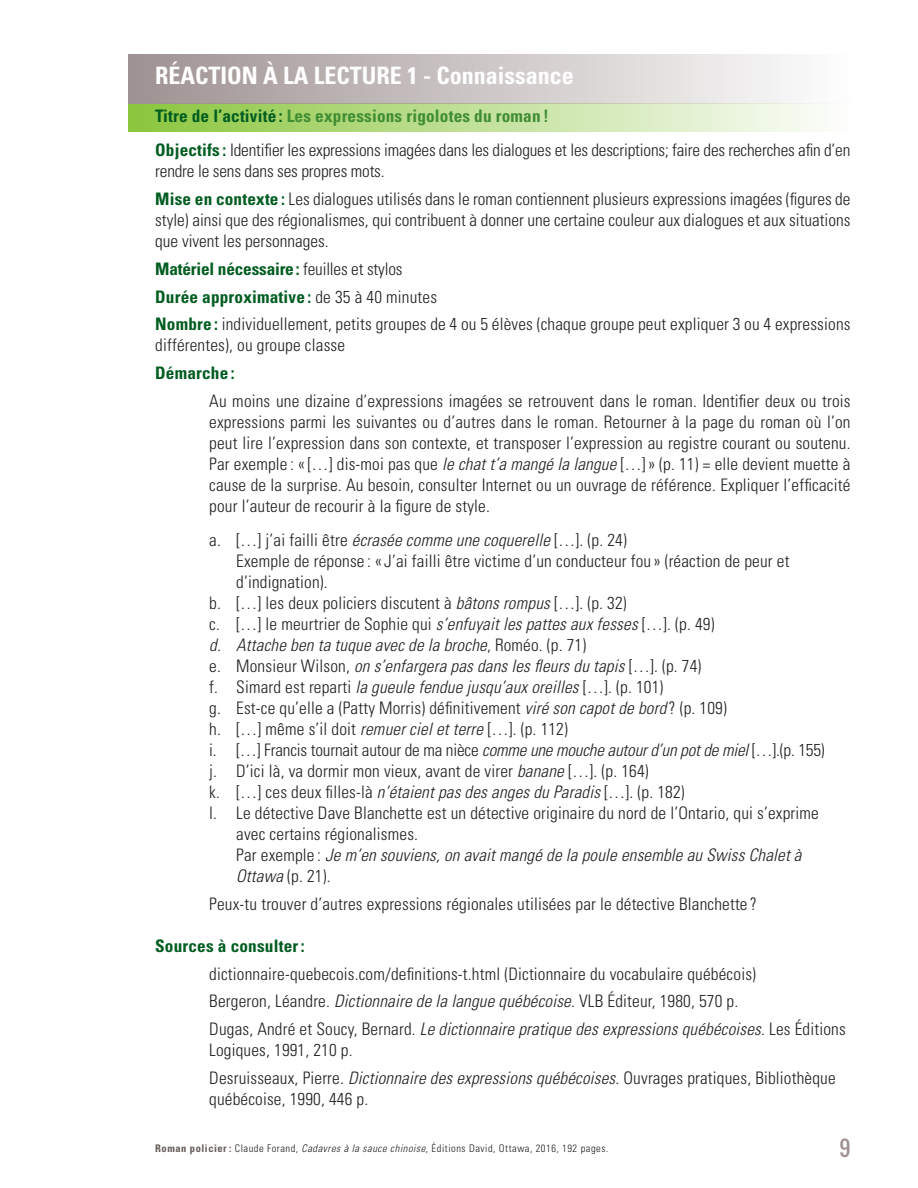
<style>
.page{position:relative;width:918px;height:1188px;background:#fff}
.page>*{position:absolute;margin:0;border:0;box-sizing:border-box;transform-origin:0 0}
.t1{font:700 condensed 24px "Univers";color:#fff}
.t2{font:21px "Oswald";color:#9f9292}
.t3{font:300 condensed 17.25px/27.8px "Univers";letter-spacing:.01em;color:#231f20}
.t4{font:italic 300 condensed 17.25px "Univers";letter-spacing:.01em;color:#231f20}
.t5{font:300 condensed 17.25px/34.5px "Univers";letter-spacing:-.01em;color:#231f20}
.t6{font:700 condensed 17.25px "Univers";letter-spacing:.01em;color:#015c20}
.t7{font:300 condensed 10.5px "Univers";letter-spacing:.05em;color:#231f20}
.s1{font-weight:700;color:#015c20}
.s2{font-weight:700;color:#3f8d33}
.s3{font-style:italic}
.s4{font-style:normal}
.s5{font-weight:700;color:#645c58}
</style>
<div class="page">
<div style="left:128px;top:104px;width:722px;height:28px;background:linear-gradient(to right,#8ac53d,#fdfefc)"></div>
<div style="left:128px;top:54px;width:722px;height:50px;background:linear-gradient(to right,#9e9191,#fdfdfd)"></div>
<h1 class="t1" style="left:155px;top:60px;width:420px">RÉACTION À LA LECTURE 1 - Connaissance</h1>
<p class="t5" style="left:155px;top:99px;width:697px"><span class="s1">Titre de l’activité :</span> <span class="s2">Les expressions rigolotes du roman !<br></span><span class="s1">Objectifs :</span> Identifier les expressions imagées dans les dialogues et les descriptions; faire des recherches afin d’en</p>
<p class="t3" style="left:155px;top:157px;width:697px">rendre le sens dans ses propres mots.<br><span class="s1">Mise en contexte :</span> Les dialogues utilisés dans le roman contiennent plusieurs expressions imagées (figures de</p>
<p class="t3" style="left:155px;top:210px;width:697px;line-height:21px">style) ainsi que des régionalismes, qui contribuent à donner une certaine couleur aux dialogues et aux situations que vivent les personnages.</p>
<p class="t3" style="left:155px;top:255px;width:697px"><span class="s1">Matériel nécessaire:</span> feuilles et stylos<br><span class="s1">Durée approximative :</span> de 35 à 40 minutes<br><span class="s1">Nombre :</span> individuellement, petits groupes de 4 ou 5 élèves (chaque groupe peut expliquer 3 ou 4 expressions</p>
<p class="t3" style="left:155px;top:331px;width:191px">différentes), ou groupe classe</p>
<p class="t6" style="left:155px;top:362px;width:81px">Démarche :</p>
<p class="t3" style="left:209px;top:390px;width:643px;line-height:21px;text-align:justify">Au moins une dizaine d’expressions imagées se retrouvent dans le roman. Identifier deux ou trois expressions parmi les suivantes ou d’autres dans le roman. Retourner à la page du roman où l’on peut lire l’expression dans son contexte, et transposer l’expression au registre courant ou soutenu.<br>Par exemple : «[…] dis-moi pas que <span class="s3">le chat t’a mangé la langue</span> […]» (p. 11) = elle devient muette à cause de la surprise. Au besoin, consulter Internet ou un ouvrage de référence. Expliquer l’efficacité pour l’auteur de recourir à la figure de style.</p>
<p class="t3" style="left:209px;top:526px;width:419px">a. […] j’ai failli être <span class="s3">écrasée comme une coquerelle</span> […]. (p. 24)</p>
<p class="t3" style="left:236px;top:547px;width:555px">Exemple de réponse : « J’ai failli être victime d’un conducteur fou » (réaction de peur et</p>
<p class="t3" style="left:236px;top:568px;width:93px">d’indignation).</p>
<p class="t3" style="left:209px;top:589px;width:419px">b. […] les deux policiers discutent à <span class="s3">bâtons rompus</span> […]. (p. 32)</p>
<p class="t3" style="left:209px;top:610px;width:507px">c. […] le meurtrier de Sophie qui <span class="s3">s’enfuyait les pattes aux fesses</span> […]. (p. 49)</p>
<p class="t4" style="left:209px;top:635px;width:379px">d. Attache ben ta tuque avec de la broche<span class="s4">, Roméo. (p. 71)</span></p>
<p class="t4" style="left:209px;top:656px;width:494px"><span class="s4">e. Monsieur Wilson,</span> on s’enfargera pas dans les fleurs du tapis <span class="s4">[…]. (p. 74)</span></p>
<p class="t4" style="left:209px;top:677px;width:456px"><span class="s4">f. Simard est reparti</span> la gueule fendue jusqu’aux oreilles <span class="s4">[…]. (p. 101)</span></p>
<p class="t3" style="left:209px;top:694px;width:519px">g. Est-ce qu’elle a (Patty Morris) définitivement <span class="s3">viré son capot de bord</span> ? (p. 109)</p>
<p class="t3" style="left:209px;top:715px;width:360px">h. […] même s’il doit <span class="s3">remuer ciel et terre</span> […]. (p. 112)</p>
<p class="t5" style="left:209px;top:733px;width:617px">i. […] Francis tournait autour de ma nièce <span class="s3">comme une mouche autour d’un pot de miel</span> […].(p. 155)</p>
<p class="t3" style="left:209px;top:757px;width:441px">j. D’ici là, va dormir mon vieux, avant de virer <span class="s3">banane</span> […]. (p. 164)</p>
<p class="t3" style="left:209px;top:778px;width:477px">k. […] ces deux filles-là <span class="s3">n’étaient pas des anges du Paradis</span> […]. (p. 182)</p>
<p class="t3" style="left:209px;top:799px;width:611px">l. Le détective Dave Blanchette est un détective originaire du nord de l’Ontario, qui s’exprime</p>
<p class="t3" style="left:236px;top:820px;width:183px">avec certains régionalismes.</p>
<p class="t4" style="left:236px;top:845px;width:567px"><span class="s4">Par exemple :</span> Je m’en souviens, on avait mangé de la poule ensemble au Swiss Chalet à</p>
<p class="t3" style="left:236px;top:862px;width:96px"><span class="s3">Ottawa</span> (p. 21).</p>
<p class="t3" style="left:209px;top:890px;width:549px">Peux-tu trouver d’autres expressions régionales utilisées par le détective Blanchette ?</p>
<p class="t6" style="left:155px;top:935px;width:151px">Sources à consulter:</p>
<p class="t3" style="left:209px;top:960px;width:638px">dictionnaire-quebecois.com/definitions-t.html (Dictionnaire du vocabulaire québécois)<br>Bergeron, Léandre. <span class="s3">Dictionnaire de la langue québécoise</span>. VLB Éditeur, 1980, 570 p.<br>Dugas, André et Soucy, Bernard. <span class="s3">Le dictionnaire pratique des expressions québécoises</span>. Les Éditions</p>
<p class="t3" style="left:209px;top:1036px;width:628px">Logiques, 1991, 210 p.<br>Desruisseaux, Pierre. <span class="s3">Dictionnaire des expressions québécoises</span>. Ouvrages pratiques, Bibliothèque</p>
<p class="t3" style="left:209px;top:1085px;width:161px">québécoise, 1990, 446 p.</p>
<p class="t7" style="left:155px;top:1142px;width:455px"><span class="s5">Roman policier :</span> Claude Forand, <span class="s3">Cadavres à la sauce chinoise</span>, Éditions David, Ottawa, 2016, 192 pages.</p>
<p class="t2" style="left:839px;top:1132px;width:13px">9</p>
</div>
